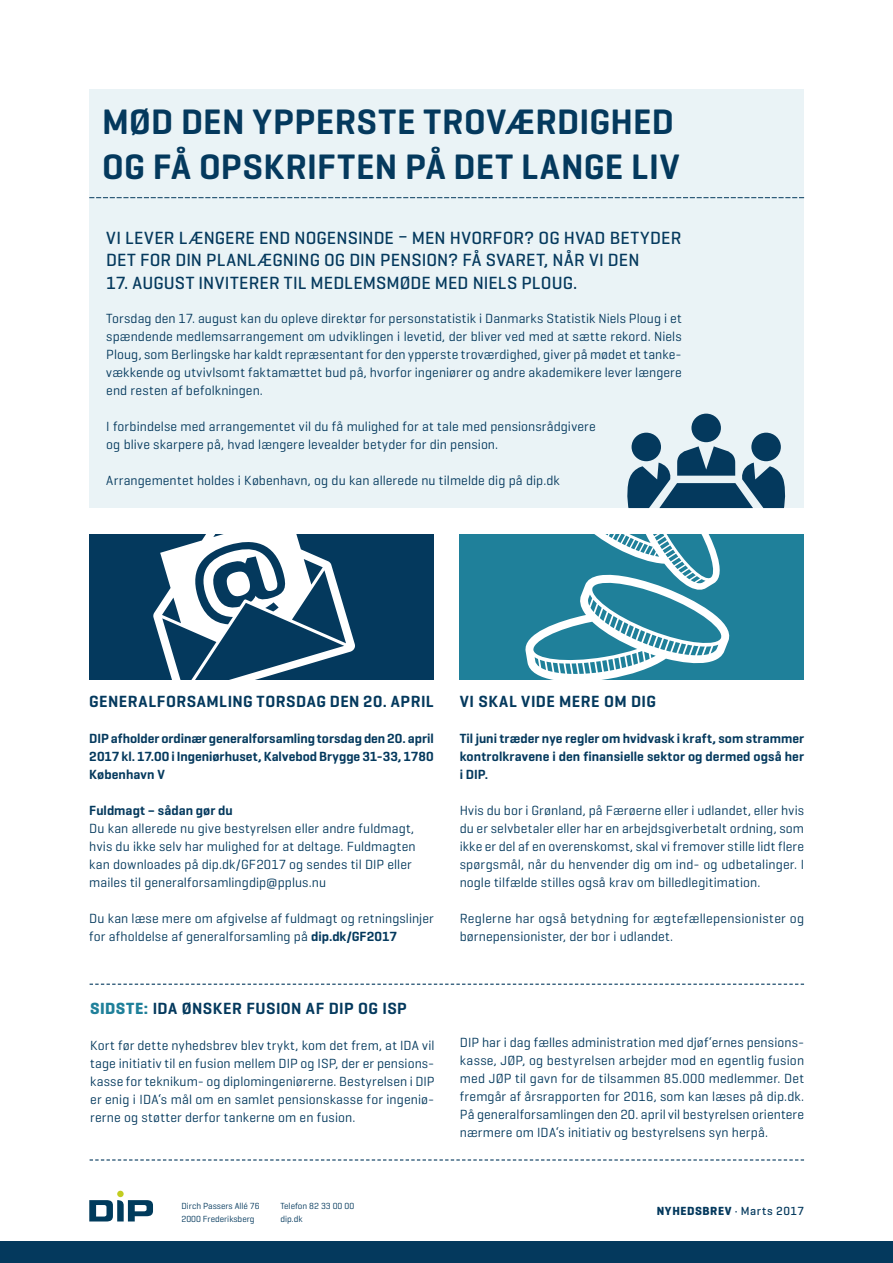
<style>
.page{position:relative;width:893px;height:1263px;background:#fff}
.page>*{position:absolute;margin:0;border:0;box-sizing:border-box;transform-origin:0 0}
.t1{font:600 36px/45px "Geogrotesque";letter-spacing:.01em;color:#04395d}
.t2{font:500 18px/22.5px "Geogrotesque";letter-spacing:.005em;color:#04395d}
.t3{font:600 16.5px "Geogrotesque";letter-spacing:.025em;color:#04395d}
.t4{font:13.5px/18px "Geogrotesque";letter-spacing:.005em;color:#04395d;text-align:justify}
.t5{font:600 13.5px/18px "Geogrotesque";letter-spacing:.005em;color:#04395d;text-align:justify}
.t6{font:700 12px "Geogrotesque";letter-spacing:.045em;color:#04395d}
.t7{font:9px/12.8px "Geogrotesque";color:#04395d}
.s1{font-weight:600}
.s2{font-weight:700;color:#1f809a}
.s3{font-weight:500}
</style>
<div class="page">
<div style="left:89px;top:89px;width:715px;height:419px;background:#eaf3f6"></div>
<svg style="left:89px;top:197px;width:715px;height:1px"></svg>
<svg style="left:627px;top:414px;width:159px;height:94px"></svg>
<div style="left:89px;top:534px;width:345px;height:145px;background:#04395d"></div>
<svg style="left:153px;top:534px;width:202px;height:145px"></svg>
<div style="left:460px;top:534px;width:344px;height:145px;background:#1f809a"></div>
<svg style="left:525px;top:534px;width:205px;height:145px"></svg>
<svg style="left:90px;top:983px;width:714px;height:2px"></svg>
<svg style="left:90px;top:1159px;width:714px;height:1px"></svg>
<div style="left:117px;top:1191px;width:7px;height:6px;background:#c2cd21;border-radius:50%"></div>
<svg style="left:89px;top:1200px;width:64px;height:21px"></svg>
<div style="left:0;top:1242px;width:893px;height:21px;background:#04395d"></div>
<h1 class="t1" style="left:102px;top:99px;width:579px">MØD DEN YPPERSTE TROVÆRDIGHED<br>OG FÅ OPSKRIFTEN PÅ DET LANGE LIV</h1>
<h2 class="t2" style="left:106px;top:226px;width:577px">VI LEVER LÆNGERE END NOGENSINDE – MEN HVORFOR? OG HVAD BETYDER<br>DET FOR DIN PLANLÆGNING OG DIN PENSION? FÅ SVARET, NÅR VI DEN</h2>
<h2 class="t2" style="left:106px;top:271px;width:473px">17. AUGUST INVITERER TIL MEDLEMSMØDE MED NIELS PLOUG.</h2>
<p class="t4" style="left:106px;top:309px;width:577px">Torsdag den 17. august kan du opleve direktør for personstatistik i Danmarks Statistik Niels Ploug i et spændende medlemsarrangement om udviklingen i levetid, der bliver ved med at sætte rekord. Niels Ploug, som Berlingske har kaldt repræsentant for den ypperste troværdighed, giver på mødet et tanke&shy;vækkende og utvivlsomt faktamættet bud på, hvorfor ingeniører og andre akademikere lever længere end resten af befolkningen.</p>
<p class="t4" style="left:106px;top:417px;width:491px">I forbindelse med arrangementet vil du få mulighed for at tale med pensionsrådgivere og blive skarpere på, hvad længere levealder betyder for din pension.</p>
<p class="t4" style="left:106px;top:471px;width:455px">Arrangementet holdes i København, og du kan allerede nu tilmelde dig på dip.dk</p>
<p class="t3" style="left:89px;top:691px;width:346px">GENERALFORSAMLING TORSDAG DEN 20. APRIL</p>
<p class="t5" style="left:89px;top:729px;width:346px">DIP afholder ordinær generalforsamling torsdag den 20. april 2017 kl. 17.00 i Ingeniørhuset, Kalvebod Brygge 31-33, 1780<br>København V</p>
<p class="t5" style="left:89px;top:801px;width:145px">Fuldmagt – sådan gør du</p>
<p class="t4" style="left:89px;top:819px;width:328px;text-align:left">Du kan allerede nu give bestyrelsen eller andre fuldmagt, hvis du ikke selv har mulighed for at deltage. Fuldmagten kan downloades på dip.dk/GF2017 og sendes til DIP eller mailes til generalforsamlingdip@pplus.nu</p>
<p class="t4" style="left:89px;top:909px;width:346px">Du kan læse mere om afgivelse af fuldmagt og retningslinjer for afholdelse af generalforsamling på <span class="s1">dip.dk/GF2017</span></p>
<p class="t3" style="left:460px;top:691px;width:198px">VI SKAL VIDE MERE OM DIG</p>
<p class="t5" style="left:460px;top:729px;width:346px">Til juni træder nye regler om hvidvask i kraft, som strammer kontrolkravene i den finansielle sektor og dermed også her i DIP.</p>
<p class="t4" style="left:460px;top:801px;width:346px">Hvis du bor i Grønland, på Færøerne eller i udlandet, eller hvis du er selvbetaler eller har en arbejdsgiverbetalt ordning, som ikke er del af en overenskomst, skal vi fremover stille lidt flere spørgsmål, når du henvender dig om ind- og udbetalinger. I nogle tilfælde stilles også krav om billedlegitimation.</p>
<p class="t4" style="left:460px;top:909px;width:346px">Reglerne har også betydning for ægtefællepensionister og børnepensionister, der bor i udlandet.</p>
<p class="t3" style="left:90px;top:998px;width:318px"><span class="s2">SIDSTE:</span> IDA ØNSKER FUSION AF DIP OG ISP</p>
<p class="t4" style="left:90px;top:1036px;width:346px">Kort før dette nyhedsbrev blev trykt, kom det frem, at IDA vil tage initiativ til en fusion mellem DIP og ISP, der er pensions&shy;kasse for teknikum- og diplomingeniørerne. Bestyrelsen i DIP er enig i IDA‘s mål om en samlet pensionskasse for ingeniø&shy;rerne og støtter derfor tankerne om en fusion.</p>
<p class="t4" style="left:460px;top:1033px;width:346px">DIP har i dag fælles administration med djøf‘ernes pensions&shy;kasse, JØP, og bestyrelsen arbejder mod en egentlig fusion med JØP til gavn for de tilsammen 85.000 medlemmer. Det fremgår af årsrapporten for 2016, som kan læses på dip.dk.<br>På generalforsamlingen den 20. april vil bestyrelsen orientere nærmere om IDA‘s initiativ og bestyrelsens syn herpå.</p>
<p class="t7" style="left:181px;top:1199px;width:80px">Dirch Passers Allé 76<br>2000 Frederiksberg</p>
<p class="t7" style="left:280px;top:1199px;width:75px">Telefon 82 33 00 00 dip.dk</p>
<p class="t6" style="left:657px;top:1203px;width:149px">NYHEDSBREV <span class="s3">· Marts 2017</span></p>
</div>
